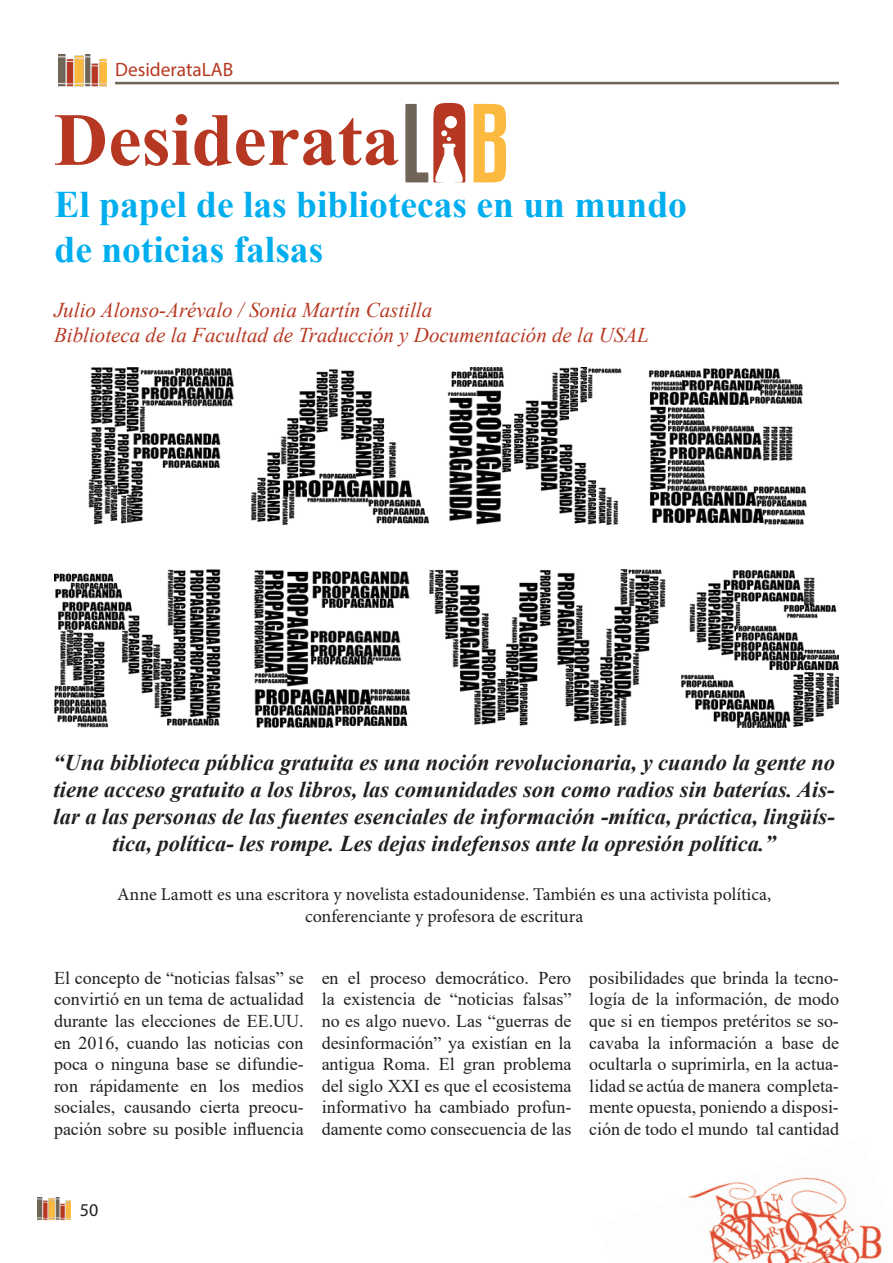
<style>
.page{position:relative;width:893px;height:1263px;background:#fff}
.page>*{position:absolute;margin:0;border:0;box-sizing:border-box;transform-origin:0 0}
.t1{font:700 75px "Times New Roman";color:#b73822}
.t2{font:700 37.5px "Times New Roman";color:#00aeef}
.t3{font:italic 700 22.5px/27px "Times New Roman";color:#231f20;text-align:center}
.t4{font:italic 21px "Times New Roman";color:#b73822}
.t5{font:19.35px "Myriad Pro";color:#b73822}
.t6{font:18px/21.6px "Times New Roman";color:#231f20;text-align:justify}
.t7{font:18px "Minion Pro";color:#231f20}
</style>
<div class="page">
<img style="left:688px;top:1177px;width:194px;height:86px">
<img style="left:37px;top:1198px;width:34px;height:22px">
<img style="left:58px;top:54px;width:48px;height:33px">
<hr style="left:115px;top:82px;width:724px;height:2px;background:#716558">
<svg style="left:473px;top:104px;width:33px;height:78px"></svg>
<svg style="left:405px;top:103px;width:60px;height:80px"></svg>
<img style="left:54px;top:367px;width:785px;height:360px">
<p class="t5" style="left:115px;top:58px;width:120px">DesiderataLAB</p>
<p class="t1" style="left:54px;top:86px;width:347px">Desiderata</p>
<p class="t2" style="left:54px;top:177px;width:634px">El papel de las bibliotecas en un mundo</p>
<p class="t2" style="left:54px;top:222px;width:270px">de noticias falsas</p>
<p class="t4" style="left:54px;top:295px;width:380px">Julio Alonso-Arévalo / Sonia Martín Castilla</p>
<p class="t4" style="left:54px;top:320px;width:596px">Biblioteca de la Facultad de Traducción y Documentación de la USAL</p>
<p class="t3" style="left:53px;top:749px;width:783px">“Una biblioteca pública gratuita es una noción revolucionaria, y cuando la gente no tiene acceso gratuito a los libros, las comunidades son como radios sin baterías. Ais&shy;lar a las personas de las fuentes esenciales de información -mítica, práctica, lingüís&shy;tica, política- les rompe. Les dejas indefensos ante la opresión política.”</p>
<p class="t7" style="left:117px;top:882px;width:655px">Anne Lamott es una escritora y novelista estadounidense. También es una activista política,</p>
<p class="t7" style="left:305px;top:904px;width:280px">conferenciante y profesora de escritura</p>
<p class="t6" style="left:54px;top:966px;width:251px">El concepto de “noticias falsas” se convirtió en un tema de actualidad durante las elecciones de EE.UU. en 2016, cuando las noticias con poca o ninguna base se difundie&shy;ron rápidamente en los medios sociales, causando cierta preocu&shy;pación sobre su posible influencia</p>
<p class="t6" style="left:322px;top:966px;width:251px">en el proceso democrático. Pero la existencia de “noticias falsas” no es algo nuevo. Las “guerras de desinformación” ya existían en la antigua Roma. El gran problema del siglo XXI es que el ecosistema informativo ha cambiado profun&shy;damente como consecuencia de las</p>
<p class="t6" style="left:589px;top:966px;width:251px">posibilidades que brinda la tecno&shy;logía de la información, de modo que si en tiempos pretéritos se so&shy;cavaba la información a base de ocultarla o suprimirla, en la actua&shy;lidad se actúa de manera completa&shy;mente opuesta, poniendo a disposi&shy;ción de todo el mundo tal cantidad</p>
</div>
